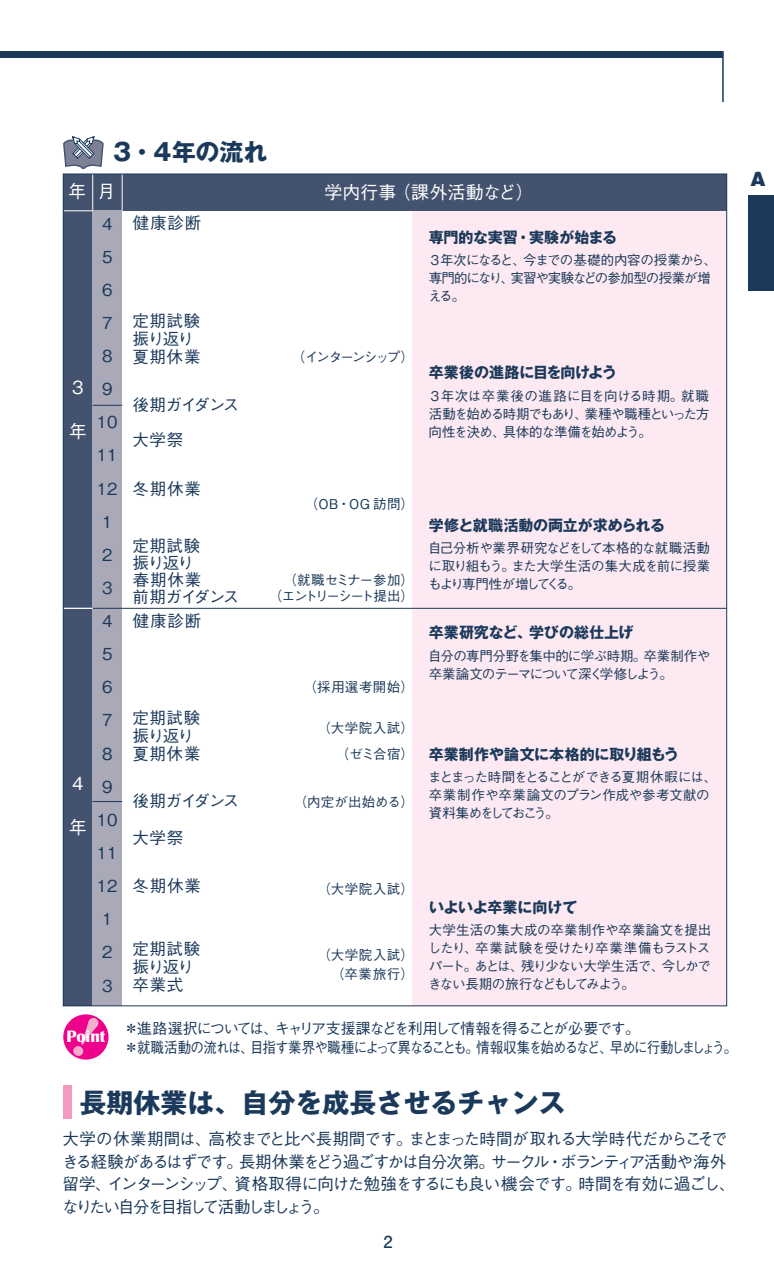
<style>
.page{position:relative;width:774px;height:1276px;background:#fff}
.page>*{position:absolute;margin:0;border:0;box-sizing:border-box;transform-origin:0 0}
.t1{font:700 27px "Gothic MB101 Pro";color:#1b395a}
.t2{font:700 24px "Gothic MB101 Pro";letter-spacing:-.02em;color:#1b395a}
.t3{font:900 19.8px "Helvetica";color:#1b395a}
.t4{font:500 18px "Gothic BBB Pro";letter-spacing:-.005em;color:#fff}
.t5{font:700 16.8px "Britannic";color:#fff}
.t6{font:500 16.5px/22.5px "Gothic BBB Pro";letter-spacing:-.09em;color:#1b395a}
.t7{font:500 16.5px "Gothic BBB Pro";letter-spacing:-.055em;color:#1b395a}
.t8{font:500 16.5px/33px "Gothic BBB Pro";color:#1b395a;text-align:center}
.t9{font:500 16.5px/18px "Gothic BBB Pro";letter-spacing:.025em;color:#1b395a}
.t10{font:500 16.5px/17.1px "Gothic BBB Pro";letter-spacing:-.035em;color:#1b395a}
.t11{font:500 16.5px/18px "Gothic BBB Pro";letter-spacing:.03em;color:#1b395a}
.t12{font:700 16.5px "Futo Go B101 Pro";color:#1b395a}
.t13{font:500 15px "Gothic BBB Pro";letter-spacing:-.09em;color:#1b395a}
.t14{font:700 15px "Gothic MB101 Pro";letter-spacing:-.01em;color:#1b395a}
.t15{font:500 13.5px/18px "Gothic BBB Pro";letter-spacing:-.06em;color:#1b395a}
.t16{font:500 13.5px/19.5px "Gothic BBB Pro";letter-spacing:.04em;color:#1b395a;text-align:right}
.t17{font:500 13.5px "Gothic BBB Pro";letter-spacing:-.145em;color:#1b395a}
.t18{font:500 13.5px "Gothic BBB Pro";letter-spacing:-.14em;color:#1b395a}
.t19{font:500 13.5px "Gothic BBB Pro";letter-spacing:-.03em;color:#1b395a}
.t20{font:500 13.5px "Gothic BBB Pro";letter-spacing:.005em;color:#1b395a}
</style>
<div class="page">
<div style="left:412px;top:211px;width:315px;height:795px;background:#fce9f1"></div>
<div style="left:63px;top:174px;width:664px;height:37px;background:#43526e"></div>
<div style="left:63px;top:211px;width:30px;height:795px;background:#43526e"></div>
<div style="left:93px;top:211px;width:29px;height:795px;background:#a9a9b8"></div>
<hr style="left:92px;top:174px;width:1px;height:37px;background:#fff">
<hr style="left:122px;top:174px;width:1px;height:37px;background:#fff">
<hr style="left:63px;top:210px;width:30px;height:1px;background:#fff">
<hr style="left:63px;top:608px;width:664px;height:1px;background:#1b395a">
<svg style="left:93px;top:801px;width:29px;height:1px"></svg>
<svg style="left:93px;top:405px;width:29px;height:1px"></svg>
<hr style="left:63px;top:607px;width:30px;height:2px;background:#fff">
<div style="left:63px;top:1014px;width:46px;height:45px;background:#ed028c;border-radius:50%"></div>
<div style="left:63px;top:1085px;width:8px;height:34px;background:#f499c2"></div>
<svg style="left:63px;top:136px;width:41px;height:33px"></svg>
<svg style="left:0;top:51px;width:724px;height:52px"></svg>
<div style="left:0;top:51px;width:723px;height:6px;background:#1b395a"></div>
<div style="left:748px;top:195px;width:26px;height:96px;background:#1b395a"></div>
<svg style="left:72px;top:1015px;width:28px;height:42px"></svg>
<h3 class="t4" style="left:68px;top:177px;width:19px">年</h3>
<h3 class="t4" style="left:72px;top:373px;width:13px">3</h3>
<h3 class="t4" style="left:69px;top:417px;width:19px">年</h3>
<h3 class="t4" style="left:72px;top:768px;width:13px">4</h3>
<h3 class="t4" style="left:69px;top:813px;width:19px">年</h3>
<h2 class="t2" style="left:110px;top:132px;width:159px">３・４年の流れ</h2>
<h3 class="t4" style="left:97px;top:177px;width:19px">月</h3>
<h3 class="t4" style="left:324px;top:177px;width:211px">学内行事（課外活動など）</h3>
<p class="t14" style="left:429px;top:225px;width:190px">専門的な実習・実験が始まる</p>
<p class="t7" style="left:133px;top:210px;width:70px">健康診断</p>
<p class="t8" style="left:97px;top:205px;width:22px">4<br>5<br>6<br>7<br>8<br>9<br>10<br>11<br>12<br>1<br>2<br>3<br>4<br>5<br>6<br>7<br>8<br>9<br>10<br>11<br>12<br>1<br>2<br>3</p>
<p class="t15" style="left:428px;top:249px;width:291px">３年次になると、今までの基礎的内容の授業から、専門的になり、実習や実験などの参加型の授業が増える。</p>
<p class="t9" style="left:133px;top:310px;width:69px">定期試験振り返り夏期休業</p>
<p class="t18" style="left:292px;top:346px;width:124px">（インターンシップ）</p>
<p class="t14" style="left:429px;top:359px;width:190px">卒業後の進路に目を向けよう</p>
<p class="t15" style="left:428px;top:385px;width:283px;text-align:justify">３年次は卒業後の進路に目を向ける時期。就職活動を始める時期でもあり、業種や職種といった方向性を決め、具体的な準備を始めよう。</p>
<p class="t7" style="left:133px;top:391px;width:108px">後期ガイダンス</p>
<p class="t7" style="left:132px;top:426px;width:53px">大学祭</p>
<p class="t7" style="left:133px;top:475px;width:70px">冬期休業</p>
<p class="t15" style="left:305px;top:493px;width:110px">（OB・OG 訪問）</p>
<p class="t14" style="left:429px;top:512px;width:238px">学修と就職活動の両立が求められる</p>
<p class="t15" style="left:428px;top:537px;width:283px;text-align:justify">自己分析や業界研究などをして本格的な就職活動に取り組もう。また大学生活の集大成を前に授業もより専門性が増してくる。</p>
<p class="t10" style="left:132px;top:535px;width:108px">定期試験<br>振り返り<br>春期休業<br>前期ガイダンス</p>
<p class="t19" style="left:283px;top:569px;width:132px">（就職セミナー参加）</p>
<p class="t17" style="left:269px;top:585px;width:147px">（エントリーシート提出）</p>
<p class="t7" style="left:133px;top:608px;width:70px">健康診断</p>
<p class="t14" style="left:429px;top:620px;width:206px">卒業研究など、学びの総仕上げ</p>
<p class="t15" style="left:428px;top:645px;width:283px">自分の専門分野を集中的に学ぶ時期。卒業制作や卒業論文のテーマについて深く学修しよう。</p>
<p class="t15" style="left:303px;top:676px;width:112px">（採用選考開始）</p>
<p class="t9" style="left:133px;top:707px;width:69px">定期試験振り返り夏期休業</p>
<p class="t15" style="left:317px;top:717px;width:98px">（大学院入試）</p>
<p class="t14" style="left:429px;top:741px;width:251px">卒業制作や論文に本格的に取り組もう</p>
<p class="t15" style="left:428px;top:766px;width:290px">まとまった時間をとることができる夏期休暇には、卒業制作や卒業論文のプラン作成や参考文献の資料集めをしておこう。</p>
<p class="t15" style="left:336px;top:743px;width:80px">（ゼミ合宿）</p>
<p class="t7" style="left:133px;top:787px;width:108px">後期ガイダンス</p>
<p class="t20" style="left:294px;top:790px;width:122px">（内定が出始める）</p>
<p class="t7" style="left:132px;top:824px;width:53px">大学祭</p>
<p class="t7" style="left:133px;top:873px;width:70px">冬期休業</p>
<p class="t15" style="left:317px;top:878px;width:98px">（大学院入試）</p>
<p class="t14" style="left:429px;top:894px;width:150px">いよいよ卒業に向けて</p>
<p class="t15" style="left:428px;top:919px;width:285px;text-align:justify">大学生活の集大成の卒業制作や卒業論文を提出したり、卒業試験を受けたり卒業準備もラストスパート。あとは、残り少ない大学生活で、今しかできない長期の旅行などもしてみよう。</p>
<p class="t11" style="left:133px;top:938px;width:69px">定期試験振り返り卒業式</p>
<p class="t16" style="left:317px;top:943px;width:98px">（大学院入試）（卒業旅行）</p>
<p class="t5" style="left:66px;top:1026px;width:41px">Point</p>
<p class="t13" style="left:124px;top:1016px;width:517px">＊進路選択については、キャリア支援課などを利用して情報を得ることが必要です。</p>
<p class="t13" style="left:124px;top:1035px;width:615px">＊就職活動の流れは、目指す業界や職種によって異なることも。情報収集を始めるなど、早めに行動しましょう。</p>
<h1 class="t1" style="left:79px;top:1080px;width:488px">長期休業は、自分を成長させるチャンス</h1>
<p class="t6" style="left:62px;top:1125px;width:675px">大学の休業期間は、高校までと比べ長期間です。まとまった時間が取れる大学時代だからこそできる経験があるはずです。長期休業をどう過ごすかは自分次第。サークル・ボランティア活動や海外留学、インターンシップ、資格取得に向けた勉強をするにも良い機会です。時間を有効に過ごし、なりたい自分を目指して活動しましょう。</p>
<p class="t12" style="left:383px;top:1228px;width:11px">2</p>
<h3 class="t3" style="left:751px;top:166px;width:17px">A</h3>
</div>
